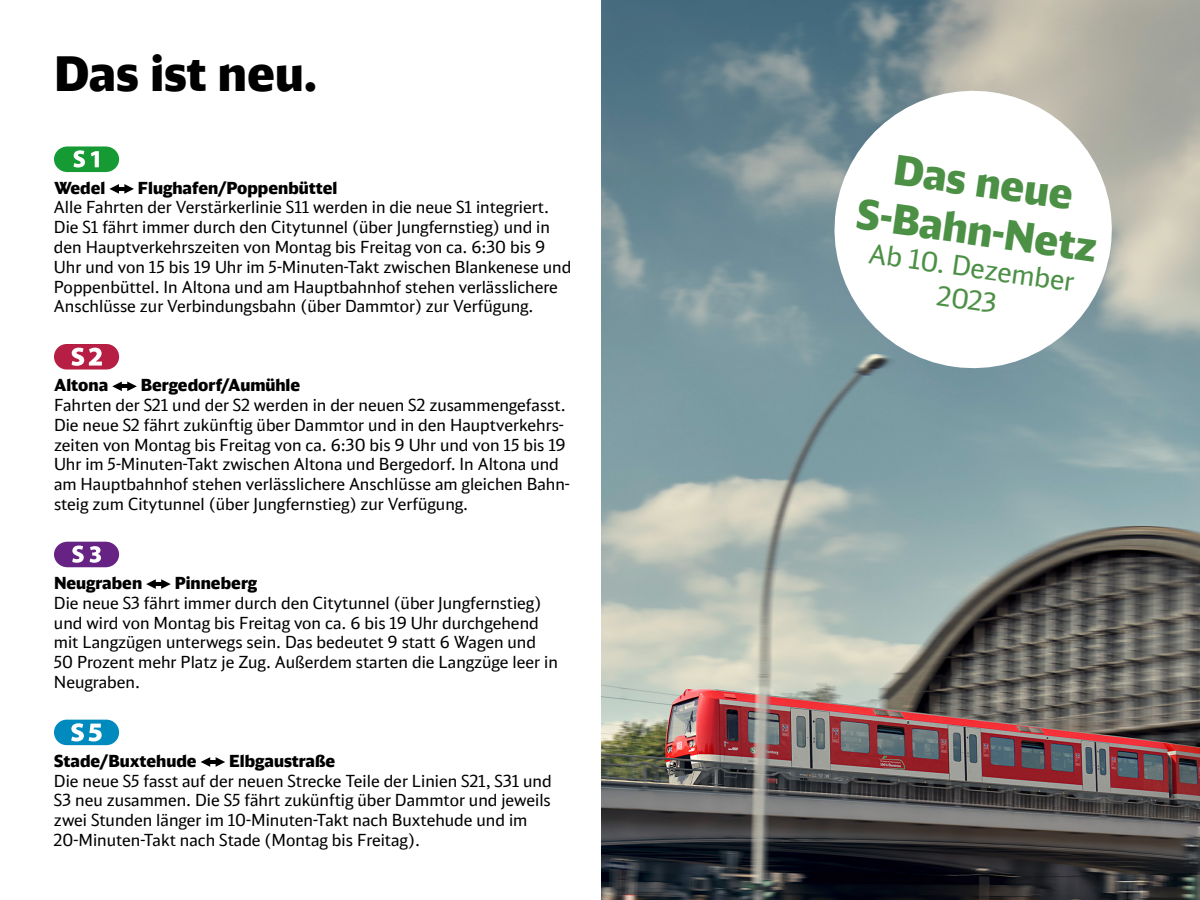
<style>
.page{position:relative;width:1200px;height:900px;background:#fff}
.page>*{position:absolute;margin:0;border:0;box-sizing:border-box;transform-origin:0 0}
.t1{font:900 47.25px "DB Head";color:#000}
.t2{font:900 40.65px/48.8px "DB Head";color:#4c9046;text-align:center}
.t3{font:27px/32.4px "DB Screen Head";color:#4c9046;text-align:center}
.t4{font:16.5px/19.8px "DB Head";color:#000}
.t5{font:900 16.5px "DB Head";color:#000}
</style>
<div class="page">
<svg style="left:109px;top:184px;width:25px;height:10px"></svg>
<svg style="left:54px;top:146px;width:65px;height:26px"></svg>
<div style="left:54px;top:344px;width:65px;height:26px;background:#b71e44;border-radius:13px"></div>
<svg style="left:72px;top:348px;width:30px;height:18px"></svg>
<svg style="left:112px;top:382px;width:25px;height:9px"></svg>
<svg style="left:54px;top:542px;width:65px;height:25px"></svg>
<svg style="left:146px;top:579px;width:25px;height:10px"></svg>
<div style="left:54px;top:720px;width:65px;height:25px;background:#008abd;border-radius:13px"></div>
<svg style="left:71px;top:723px;width:31px;height:19px"></svg>
<svg style="left:201px;top:757px;width:24px;height:10px"></svg>
<img style="left:602px;top:0;width:598px;height:900px">
<svg style="left:825px;top:82px;width:296px;height:295px"></svg>
<h1 class="t1" style="left:54px;top:43px;width:265px">Das ist neu.</h1>
<p class="t5" style="left:54px;top:177px;width:53px">Wedel</p>
<p class="t5" style="left:138px;top:177px;width:201px">Flughafen/Poppenbüttel</p>
<p class="t4" style="left:54px;top:197px;width:519px">Alle Fahrten der Verstärkerlinie S11 werden in die neue S1 integriert.<br>Die S1 fährt immer durch den Citytunnel (über Jungfernstieg) und in den Hauptverkehrszeiten von Montag bis Freitag von ca. 6:30 bis 9<br>Uhr und von 15 bis 19 Uhr im 5-Minuten-Takt zwischen Blankenese und Poppenbüttel. In Altona und am Hauptbahnhof stehen verlässlichere Anschlüsse zur Verbindungsbahn (über Dammtor) zur Verfügung.</p>
<p class="t5" style="left:54px;top:375px;width:56px">Altona</p>
<p class="t5" style="left:141px;top:375px;width:161px">Bergedorf/Aumühle</p>
<p class="t4" style="left:54px;top:395px;width:517px">Fahrten der S21 und der S2 werden in der neuen S2 zusammengefasst.<br>Die neue S2 fährt zukünftig über Dammtor und in den Hauptverkehrs&shy;zeiten von Montag bis Freitag von ca. 6:30 bis 9 Uhr und von 15 bis 19<br>Uhr im 5-Minuten-Takt zwischen Altona und Bergedorf. In Altona und am Hauptbahnhof stehen verlässlichere Anschlüsse am gleichen Bahn&shy;steig zum Citytunnel (über Jungfernstieg) zur Verfügung.</p>
<p class="t5" style="left:54px;top:572px;width:90px">Neugraben</p>
<p class="t5" style="left:175px;top:572px;width:84px">Pinneberg</p>
<p class="t4" style="left:54px;top:593px;width:505px">Die neue S3 fährt immer durch den Citytunnel (über Jungfernstieg) und wird von Montag bis Freitag von ca. 6 bis 19 Uhr durchgehend mit Langzügen unterwegs sein. Das bedeutet 9 statt 6 Wagen und 50 Prozent mehr Platz je Zug. Außerdem starten die Langzüge leer in Neugraben.</p>
<p class="t5" style="left:54px;top:750px;width:144px">Stade/Buxtehude</p>
<p class="t5" style="left:229px;top:750px;width:108px">Elbgaustraße</p>
<p class="t4" style="left:54px;top:770px;width:499px">Die neue S5 fasst auf der neuen Strecke Teile der Linien S21, S31 und S3 neu zusammen. Die S5 fährt zukünftig über Dammtor und jeweils zwei Stunden länger im 10-Minuten-Takt nach Buxtehude und im 20-Minuten-Takt nach Stade (Montag bis Freitag).</p>
<h2 class="t2" style="left:868px;top:140px;width:243px;rotate:8deg">Das neue<br>S-Bahn-Netz</h2>
<h3 class="t3" style="left:871px;top:237px;width:209px;rotate:8deg">Ab 10. Dezember<br>2023</h3>
</div>
